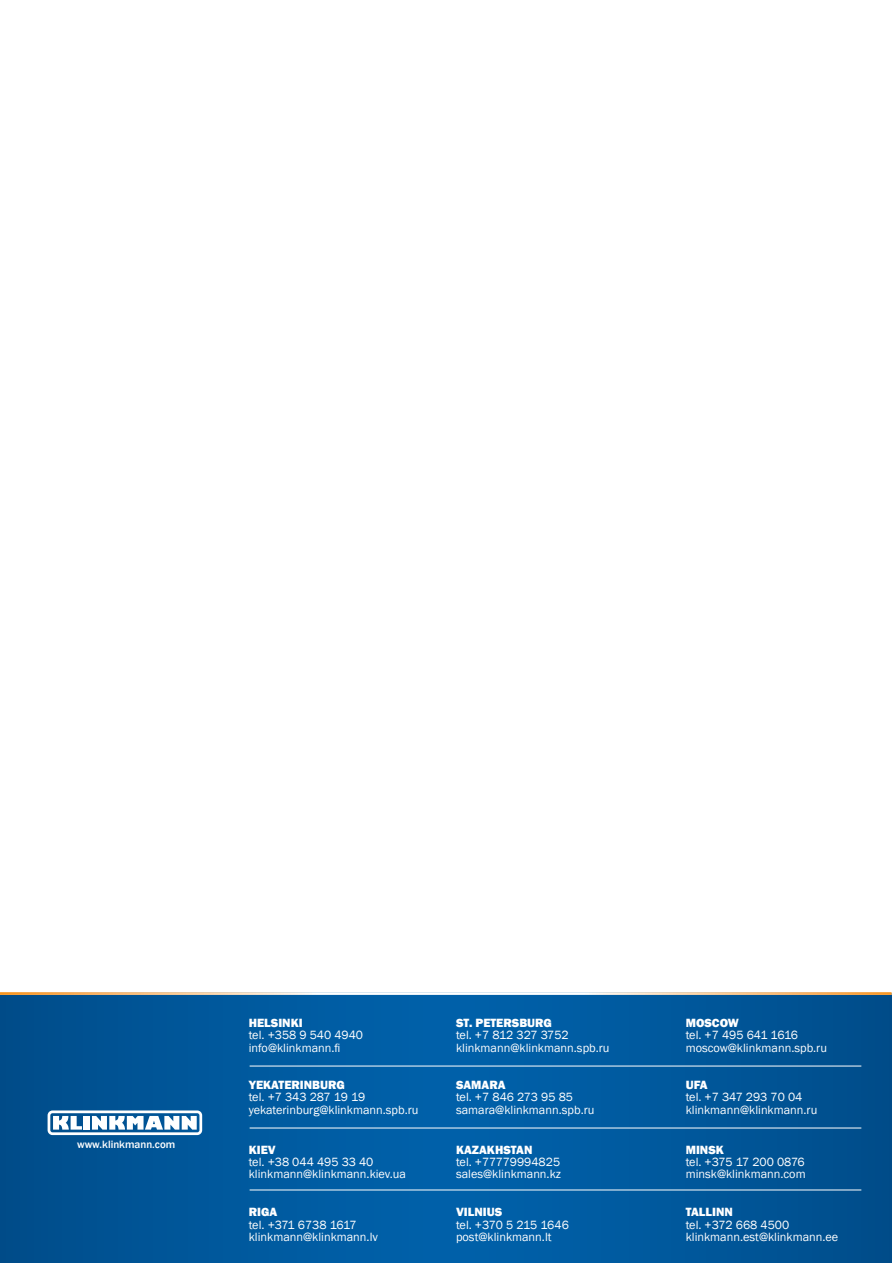
<style>
.page{position:relative;width:893px;height:1263px;background:#fff}
.page>*{position:absolute;margin:0;border:0;box-sizing:border-box;transform-origin:0 0}
.t1{font:12.3px/12.3px "Franklin Gothic";color:#fff}
.t2{font:800 12.3px "Franklin Gothic";color:#fff}
.t3{font:500 10.95px "Franklin Gothic";color:#fff}
</style>
<div class="page">
<svg style="left:0;top:995px;width:891px;height:268px;background:#01589b"></svg>
<svg style="left:48px;top:1110px;width:154px;height:25px"></svg>
<hr style="left:250px;top:1066px;width:611px;height:1px;background:#fff">
<hr style="left:250px;top:1190px;width:611px;height:1px;background:#fff">
<hr style="left:250px;top:1128px;width:611px;height:1px;background:#fff">
<p class="t3" style="left:77px;top:1137px;width:100px">www.klinkmann.com</p>
<p class="t2" style="left:249px;top:1015px;width:55px">HELSINKI</p>
<p class="t1" style="left:249px;top:1029px;width:116px">tel. +358 9 540 4940 info@klinkmann.fi</p>
<p class="t2" style="left:249px;top:1077px;width:98px">YEKATERINBURG</p>
<p class="t1" style="left:249px;top:1091px;width:171px">tel. +7 343 287 19 19 yekaterinburg@klinkmann.spb.ru</p>
<p class="t2" style="left:249px;top:1142px;width:28px">КIEV</p>
<p class="t1" style="left:249px;top:1156px;width:159px">tel. +38 044 495 33 40 klinkmann@klinkmann.kiev.ua</p>
<p class="t2" style="left:249px;top:1204px;width:30px">RIGA</p>
<p class="t1" style="left:249px;top:1219px;width:131px">tel. +371 6738 1617 klinkmann@klinkmann.lv</p>
<p class="t2" style="left:456px;top:1015px;width:97px">ST. PETERSBURG</p>
<p class="t1" style="left:456px;top:1029px;width:155px">tel. +7 812 327 3752 klinkmann@klinkmann.spb.ru</p>
<p class="t2" style="left:456px;top:1077px;width:51px">SAMARA</p>
<p class="t1" style="left:456px;top:1091px;width:140px">tel. +7 846 273 95 85 samara@klinkmann.spb.ru</p>
<p class="t2" style="left:456px;top:1142px;width:78px">KAZAKHSTAN</p>
<p class="t1" style="left:456px;top:1156px;width:106px">tel. +77779994825 sales@klinkmann.kz</p>
<p class="t2" style="left:456px;top:1204px;width:48px">VILNIUS</p>
<p class="t1" style="left:456px;top:1219px;width:114px">tel. +370 5 215 1646 post@klinkmann.lt</p>
<p class="t2" style="left:686px;top:1015px;width:55px">MOSCOW</p>
<p class="t1" style="left:686px;top:1029px;width:143px">tel. +7 495 641 1616 moscow@klinkmann.spb.ru</p>
<p class="t2" style="left:686px;top:1077px;width:24px">UFA</p>
<p class="t1" style="left:686px;top:1091px;width:133px">tel. +7 347 293 70 04 klinkmann@klinkmann.ru</p>
<p class="t2" style="left:686px;top:1142px;width:40px">МINSK</p>
<p class="t1" style="left:686px;top:1156px;width:121px">tel. +375 17 200 0876 minsk@klinkmann.com</p>
<p class="t2" style="left:686px;top:1204px;width:49px">TALLINN</p>
<p class="t1" style="left:686px;top:1219px;width:154px">tel. +372 668 4500 klinkmann.est@klinkmann.ee</p>
</div>
